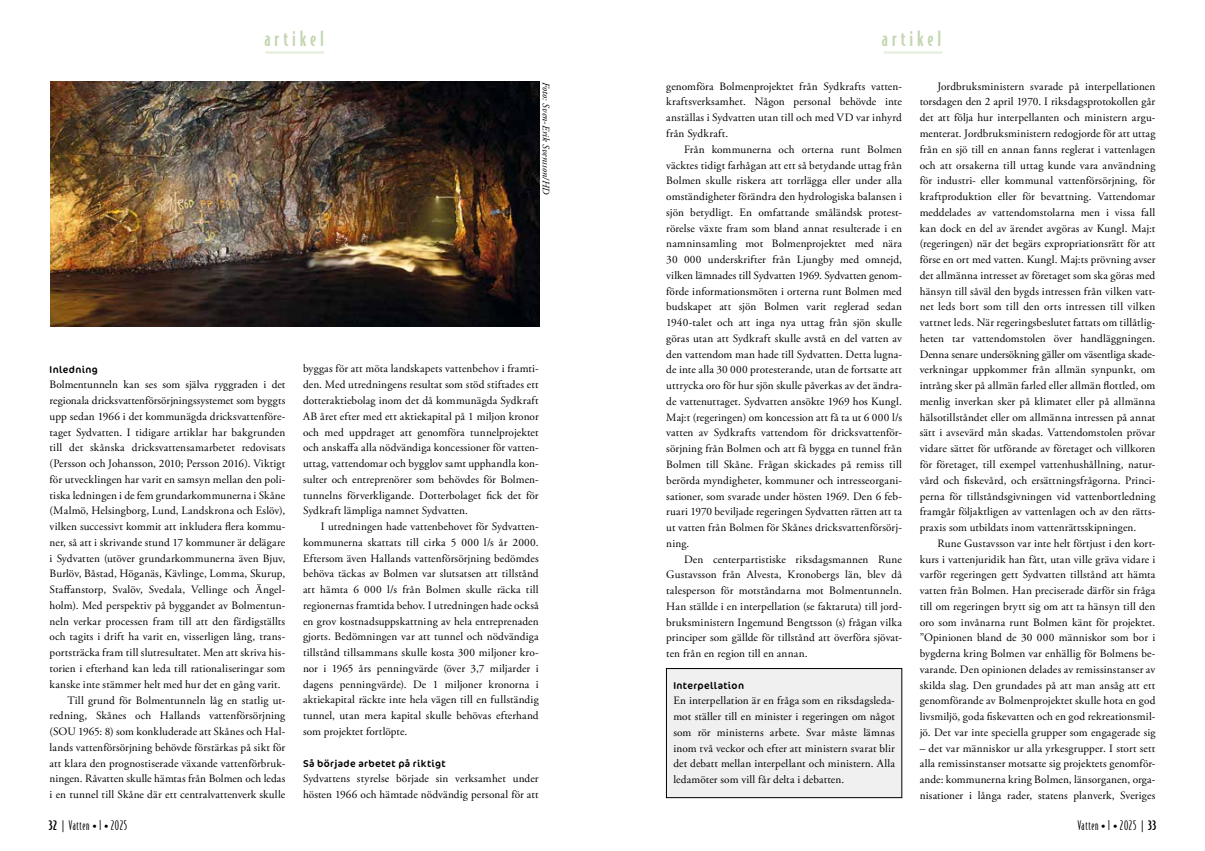
<style>
.page{position:relative;width:1205px;height:851px;background:#fff}
.page>*{position:absolute;margin:0;border:0;box-sizing:border-box;transform-origin:0 0}
.t1{font:500 20px "Bodega Sans";letter-spacing:.195em;color:#c2d6b0}
.t2{font:300 12.5px "Bodega Sans";letter-spacing:.05em;color:#000}
.t3{font:11.25px/15.8px "Adobe Garamond Pro";letter-spacing:.01em;color:#000;text-align:justify}
.t4{font:10px "Cocon Pro";letter-spacing:.04em;color:#000}
.t5{font:italic 10px "Adobe Garamond Pro";color:#000}
.s1{font-weight:500}
.s2{font-family:"Adobe Garamond Pro";font-weight:400;font-size:11.25px}
</style>
<div class="page">
<hr style="left:265px;top:51px;width:59px;height:3px;background:#e7efdf">
<hr style="left:884px;top:51px;width:58px;height:3px;background:#e7efdf">
<img style="left:50px;top:81px;width:489px;height:245px">
<div style="left:666px;top:668px;width:236px;height:129px;background:#f0f0f1"></div>
<div style="left:666px;top:668px;width:236px;height:129px;border:1px solid #000"></div>
<h1 class="t1" style="left:264px;top:27px;width:61px">artikel</h1>
<h1 class="t1" style="left:882px;top:27px;width:61px">artikel</h1>
<p class="t4" style="left:50px;top:362px;width:50px">Inledning</p>
<p class="t3" style="left:50px;top:377px;width:237px">Bolmentunneln kan ses som själva ryggraden i det</p>
<p class="t3" style="left:50px;top:393px;width:237px">regionala dricksvattenförsörjningssystemet som byggts</p>
<p class="t3" style="left:50px;top:408px;width:237px">upp sedan 1966 i det kommunägda dricksvattenföre-</p>
<p class="t3" style="left:50px;top:424px;width:237px">taget Sydvatten. I tidigare artiklar har bakgrunden</p>
<p class="t3" style="left:50px;top:440px;width:237px">till det skånska dricksvattensamarbetet redovisats</p>
<p class="t3" style="left:50px;top:456px;width:237px">(Persson och Johansson, 2010; Persson 2016). Viktigt</p>
<p class="t3" style="left:50px;top:471px;width:237px">för utvecklingen har varit en samsyn mellan den poli-</p>
<p class="t3" style="left:50px;top:487px;width:237px">tiska ledningen i de fem grundarkommunerna i Skåne</p>
<p class="t3" style="left:50px;top:503px;width:237px">(Malmö, Helsingborg, Lund, Landskrona och Eslöv),</p>
<p class="t3" style="left:50px;top:519px;width:237px">vilken successivt kommit att inkludera flera kommu-</p>
<p class="t3" style="left:50px;top:534px;width:237px">ner, så att i skrivande stund 17 kommuner är delägare</p>
<p class="t3" style="left:50px;top:550px;width:237px">i Sydvatten (utöver grundarkommunerna även Bjuv,</p>
<p class="t3" style="left:50px;top:566px;width:237px">Burlöv, Båstad, Höganäs, Kävlinge, Lomma, Skurup,</p>
<p class="t3" style="left:50px;top:582px;width:237px">Staffanstorp, Svalöv, Svedala, Vellinge och Ängel-</p>
<p class="t3" style="left:50px;top:597px;width:237px">holm). Med perspektiv på byggandet av Bolmentun-</p>
<p class="t3" style="left:50px;top:613px;width:237px">neln verkar processen fram till att den färdigställts</p>
<p class="t3" style="left:50px;top:629px;width:237px">och tagits i drift ha varit en, visserligen lång, trans-</p>
<p class="t3" style="left:50px;top:645px;width:237px">portsträcka fram till slutresultatet. Men att skriva his-</p>
<p class="t3" style="left:50px;top:660px;width:237px">torien i efterhand kan leda till rationaliseringar som</p>
<p class="t3" style="left:50px;top:676px;width:232px">kanske inte stämmer helt med hur det en gång varit.</p>
<p class="t3" style="left:67px;top:692px;width:219px">Till grund för Bolmentunneln låg en statlig ut-</p>
<p class="t3" style="left:50px;top:708px;width:237px">redning, Skånes och Hallands vattenförsörjning</p>
<p class="t3" style="left:50px;top:723px;width:237px">(SOU 1965: 8) som konkluderade att Skånes och Hal-</p>
<p class="t3" style="left:50px;top:739px;width:237px">lands vattenförsörjning behövde förstärkas på sikt för</p>
<p class="t3" style="left:50px;top:755px;width:237px">att klara den prognostiserade växande vattenförbruk-</p>
<p class="t3" style="left:50px;top:771px;width:237px">ningen. Råvatten skulle hämtas från Bolmen och ledas</p>
<p class="t3" style="left:50px;top:786px;width:237px">i en tunnel till Skåne där ett centralvattenverk skulle</p>
<p class="t5" style="left:552px;top:81px;width:115px;rotate:90deg">Foto: Sven-Erik Svensson/HD</p>
<p class="t3" style="left:666px;top:79px;width:237px">genomföra Bolmenprojektet från Sydkrafts vatten&shy;kraftsverksamhet. Någon personal behövde inte anställas i Sydvatten utan till och med VD var inhyrd från Sydkraft.</p>
<p class="t3" style="left:666px;top:142px;width:237px;text-indent:18px">Från kommunerna och orterna runt Bolmen väcktes tidigt farhågan att ett så betydande uttag från Bolmen skulle riskera att torrlägga eller under alla omständigheter förändra den hydrologiska balansen i sjön betydligt. En omfattande småländsk protest&shy;rörelse växte fram som bland annat resulterade i en namninsamling mot Bolmenprojektet med nära 30 000 underskrifter från Ljungby med omnejd, vilken lämnades till Sydvatten 1969. Sydvatten genom&shy;förde informationsmöten i orterna runt Bolmen med budskapet att sjön Bolmen varit reglerad sedan 1940-talet och att inga nya uttag från sjön skulle göras utan att Sydkraft skulle avstå en del vatten av den vattendom man hade till Sydvatten. Detta lugna&shy;de inte alla 30 000 protesterande, utan de fortsatte att uttrycka oro för hur sjön skulle påverkas av det ändra&shy;de vattenuttaget. Sydvatten ansökte 1969 hos Kungl.<br>Maj:t (regeringen) om koncession att få ta ut 6 000 l/s vatten av Sydkrafts vattendom för dricksvattenför&shy;sörjning från Bolmen och att få bygga en tunnel från Bolmen till Skåne. Frågan skickades på remiss till berörda myndigheter, kommuner och intresseorgani&shy;sationer, som svarade under hösten 1969. Den 6 feb&shy;ruari 1970 beviljade regeringen Sydvatten rätten att ta ut vatten från Bolmen för Skånes dricksvattenförsörj&shy;ning.</p>
<p class="t3" style="left:666px;top:551px;width:237px;text-indent:18px">Den centerpartistiske riksdagsmannen Rune Gustavsson från Alvesta, Kronobergs län, blev då talesperson för motståndarna mot Bolmentunneln.<br>Han ställde i en interpellation (se faktaruta) till jord&shy;bruksministern Ingemund Bengtsson (s) frågan vilka principer som gällde för tillstånd att överföra sjövat&shy;ten från en region till en annan.</p>
<p class="t4" style="left:673px;top:678px;width:72px">Interpellation</p>
<p class="t3" style="left:673px;top:693px;width:223px">En interpellation är en fråga som en riksdagsleda&shy;mot ställer till en minister i regeringen om något som rör ministerns arbete. Svar måste lämnas inom två veckor och efter att ministern svarat blir det debatt mellan interpellant och ministern. Alla ledamöter som vill får delta i debatten.</p>
<p class="t3" style="left:303px;top:361px;width:237px">byggas för att möta landskapets vattenbehov i framti&shy;den. Med utredningens resultat som stöd stiftades ett dotteraktiebolag inom det då kommunägda Sydkraft AB året efter med ett aktiekapital på 1 miljon kronor och med uppdraget att genomföra tunnelprojektet och anskaffa alla nödvändiga koncessioner för vatten&shy;uttag, vattendomar och bygglov samt upphandla kon&shy;sulter och entreprenörer som behövdes för Bolmen&shy;tunnelns förverkligande. Dotterbolaget fick det för Sydkraft lämpliga namnet Sydvatten.</p>
<p class="t3" style="left:303px;top:519px;width:237px;text-indent:18px">I utredningen hade vattenbehovet för Sydvatten&shy;kommunerna skattats till cirka 5 000 l/s år 2000.<br>Eftersom även Hallands vattenförsörjning bedömdes behöva täckas av Bolmen var slutsatsen att tillstånd att hämta 6 000 l/s från Bolmen skulle räcka till regionernas framtida behov. I utredningen hade också en grov kostnadsuppskattning av hela entreprenaden gjorts. Bedömningen var att tunnel och nödvändiga tillstånd tillsammans skulle kosta 300 miljoner kro&shy;nor i 1965 års penningvärde (över 3,7 miljarder i dagens penningvärde). De 1 miljoner kronorna i aktiekapital räckte inte hela vägen till en fullständig tunnel, utan mera kapital skulle behövas efterhand som projektet fortlöpte.</p>
<p class="t4" style="left:303px;top:756px;width:144px">Så började arbetet på riktigt</p>
<p class="t3" style="left:303px;top:771px;width:237px">Sydvattens styrelse började sin verksamhet under hösten 1966 och hämtade nödvändig personal för att</p>
<p class="t3" style="left:919px;top:79px;width:237px;text-indent:18px">Jordbruksministern svarade på interpellationen torsdagen den 2 april 1970. I riksdagsprotokollen går det att följa hur interpellanten och ministern argu&shy;menterat. Jordbruksministern redogjorde för att uttag från en sjö till en annan fanns reglerat i vattenlagen och att orsakerna till uttag kunde vara användning för industri- eller kommunal vattenförsörjning, för kraftproduktion eller för bevattning. Vattendomar meddelades av vattendomstolarna men i vissa fall kan dock en del av ärendet avgöras av Kungl. Maj:t (regeringen) när det begärs expropriationsrätt för att förse en ort med vatten. Kungl. Maj:ts prövning avser det allmänna intresset av företaget som ska göras med hänsyn till såväl den bygds intressen från vilken vatt&shy;net leds bort som till den orts intressen till vilken vattnet leds. När regeringsbeslutet fattats om tillåtlig&shy;heten tar vattendomstolen över handläggningen.<br>Denna senare undersökning gäller om väsentliga skade&shy;verkningar uppkommer från allmän synpunkt, om intrång sker på allmän farled eller allmän flottled, om menlig inverkan sker på klimatet eller på allmänna hälsotillståndet eller om allmänna intressen på annat sätt i avsevärd mån skadas. Vattendomstolen prövar vidare sättet för utförande av företaget och villkoren för företaget, till exempel vattenhushållning, natur&shy;vård och fiskevård, och ersättningsfrågorna. Princi&shy;perna för tillståndsgivningen vid vattenbortledning framgår följaktligen av vattenlagen och av den rätts&shy;praxis som utbildats inom vattenrättsskipningen.</p>
<p class="t3" style="left:919px;top:535px;width:237px;text-indent:18px">Rune Gustavsson var inte helt förtjust i den kort&shy;kurs i vattenjuridik han fått, utan ville gräva vidare i varför regeringen gett Sydvatten tillstånd att hämta vatten från Bolmen. Han preciserade därför sin fråga till om regeringen brytt sig om att ta hänsyn till den oro som invånarna runt Bolmen känt för projektet. ”Opinionen bland de 30 000 människor som bor i bygderna kring Bolmen var enhällig för Bolmens be&shy;varande. Den opinionen delades av remissinstanser av skilda slag. Den grundades på att man ansåg att ett genomförande av Bolmenprojektet skulle hota en god livsmiljö, goda fiskevatten och en god rekreationsmil&shy;jö. Det var inte speciella grupper som engagerade sig</p>
<p class="t3" style="left:919px;top:740px;width:237px">– det var människor ur alla yrkesgrupper. I stort sett alla remissinstanser motsatte sig projektets genomför&shy;ande: kommunerna kring Bolmen, länsorganen, orga&shy;nisationer i långa rader, statens planverk, Sveriges</p>
<p class="t2" style="left:49px;top:818px;width:80px"><span class="s1">32</span> | Vatten <span class="s2">•</span> 1 <span class="s2">•</span> 2025</p>
<p class="t2" style="left:1078px;top:818px;width:80px">Vatten <span class="s2">•</span> 1 <span class="s2">•</span> 2025 | <span class="s1">33</span></p>
</div>
